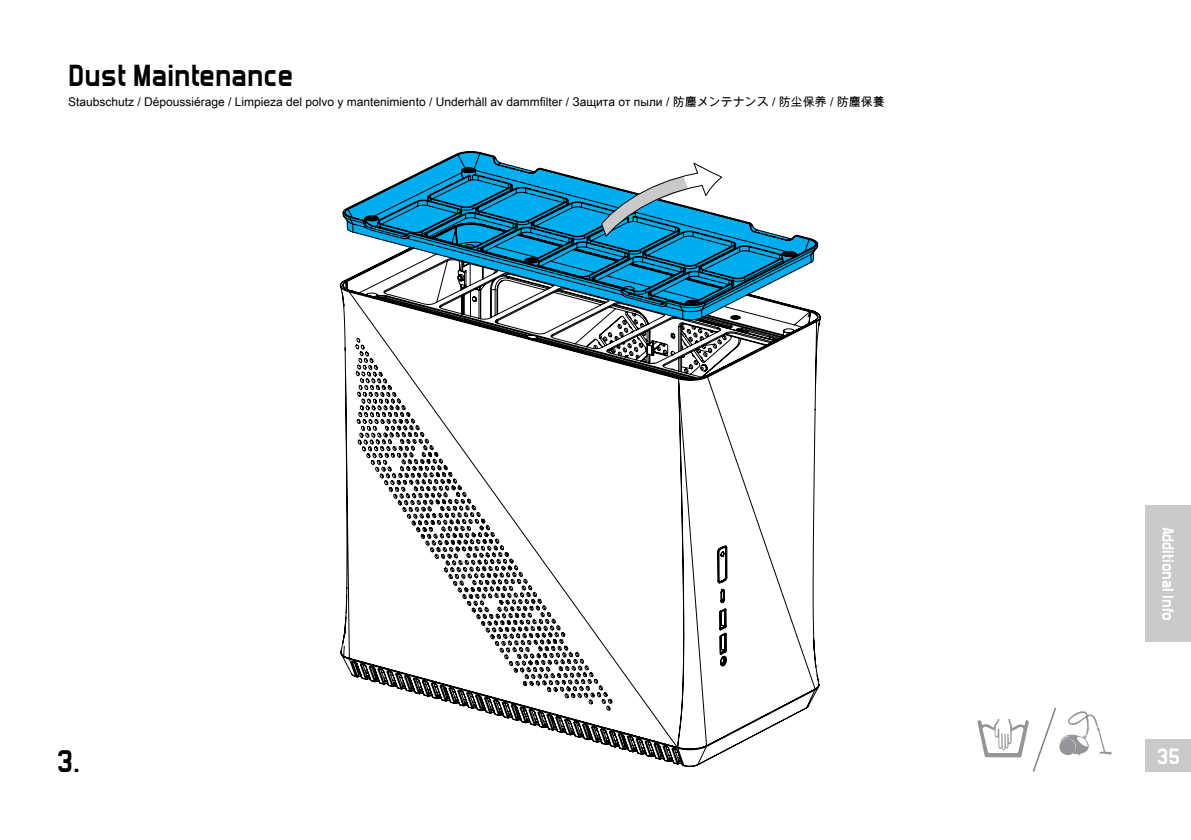
<style>
.page{position:relative;width:1191px;height:840px;background:#fff}
.page>*{position:absolute;margin:0;border:0;box-sizing:border-box;transform-origin:0 0}
.t1{font:700 34px "Forgotten Futurist";color:#000}
.t2{font:700 24px "Forgotten Futurist";color:#fff}
.t3{font:700 18px "Forgotten Futurist";color:#fff}
.t4{font:12px "Arial Unicode MS";color:#000}
</style>
<div class="page">
<div style="left:1145px;top:739px;width:46px;height:32px;background:#c9cacc"></div>
<div style="left:1145px;top:505px;width:46px;height:136px;background:#c9cacc"></div>
<svg style="left:977px;top:708px;width:134px;height:64px"></svg>
<svg style="left:339px;top:151px;width:482px;height:616px"></svg>
<svg style="left:382px;top:162px;width:395px;height:141px"></svg>
<h1 class="t1" style="left:68px;top:58px;width:227px">Dust Maintenance</h1>
<p class="t4" style="left:68px;top:93px;width:818px">Staubschutz / Dépoussiérage / Limpieza del polvo y mantenimiento / Underhåll av dammfilter / Защита от пыли / 防塵メンテナンス / 防尘保养 / 防塵保養</p>
<h1 class="t1" style="left:57px;top:743px;width:25px">3.</h1>
<h3 class="t3" style="left:1177px;top:526px;width:96px;rotate:90deg">Additional Info</h3>
<h2 class="t2" style="left:1156px;top:743px;width:25px">35</h2>
</div>
